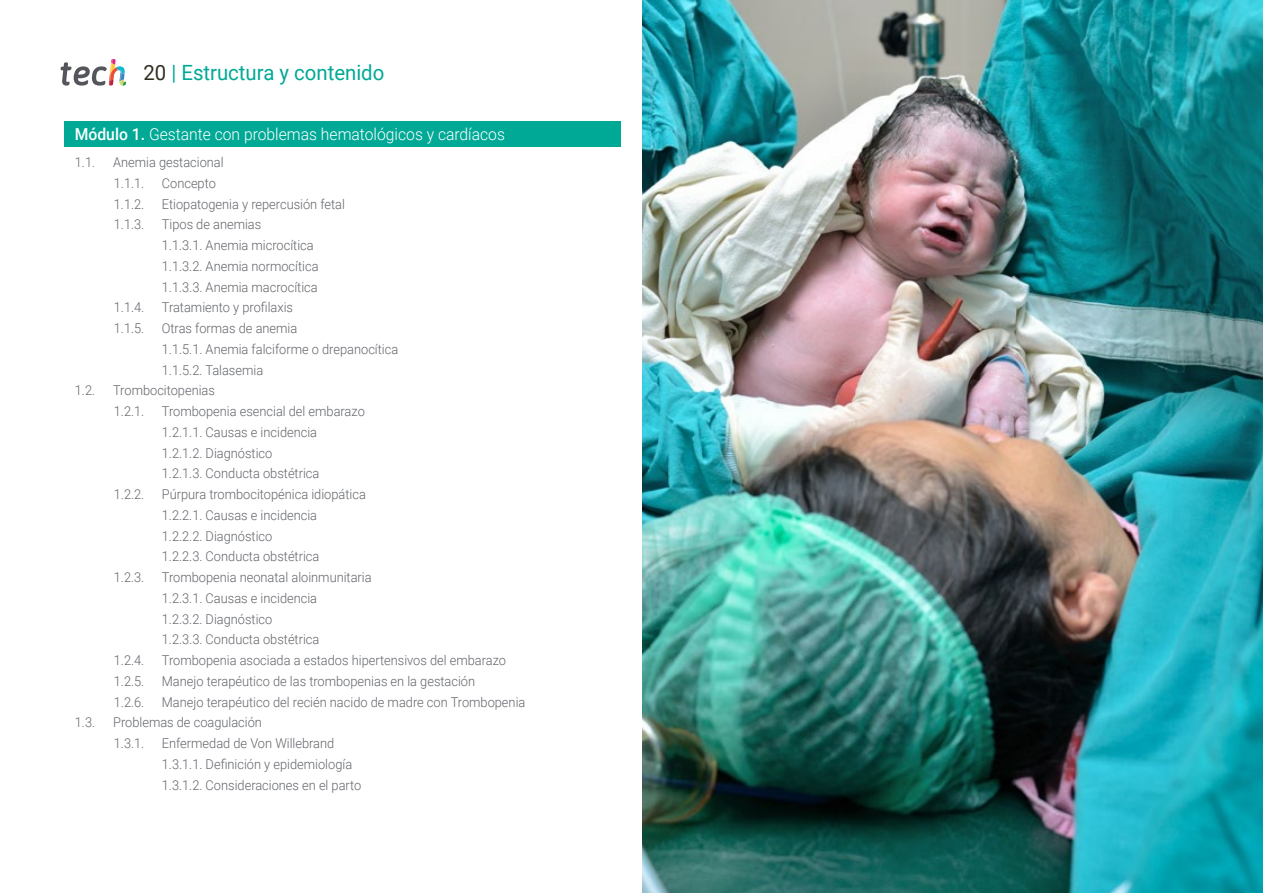
<style>
.page{position:relative;width:1263px;height:893px;background:#fff}
.page>*{position:absolute;margin:0;border:0;box-sizing:border-box;transform-origin:0 0}
.t1{font:21px "Roboto";color:#00a996}
.t2{font:300 16.5px "Roboto";color:#fff;scale:.95 1}
.t3{font:300 13.5px/20.7px "Roboto";color:#61646a;scale:.95 1}
.s1{color:#312e20}
.s2{font-weight:500}
</style>
<div class="page">
<svg style="left:61px;top:59px;width:65px;height:27px"></svg>
<div style="left:64px;top:121px;width:557px;height:25px;background:#00a996"></div>
<img style="left:642px;top:0;width:621px;height:893px">
<h1 class="t1" style="left:144px;top:57px;width:242px"><span class="s1">20</span> | Estructura y contenido</h1>
<p class="t2" style="left:75px;top:123px;width:454px"><span class="s2">Módulo 1.</span> Gestante con problemas hematológicos y cardíacos</p>
<p class="t3" style="left:75px;top:152px;width:23px">1.1.</p>
<p class="t3" style="left:113px;top:152px;width:118px">Anemia gestacional<br>1.1.1.</p>
<p class="t3" style="left:162px;top:172px;width:58px">Concepto</p>
<p class="t3" style="left:114px;top:193px;width:34px">1.1.2.</p>
<p class="t3" style="left:162px;top:193px;width:194px">Etiopatogenia y repercusión fetal</p>
<p class="t3" style="left:114px;top:214px;width:34px">1.1.3.</p>
<p class="t3" style="left:162px;top:214px;width:166px">Tipos de anemias<br>1.1.3.1. Anemia microcítica<br>1.1.3.2. Anemia normocítica<br>1.1.3.3. Anemia macrocítica</p>
<p class="t3" style="left:114px;top:297px;width:34px">1.1.4.</p>
<p class="t3" style="left:162px;top:297px;width:140px">Tratamiento y profilaxis</p>
<p class="t3" style="left:114px;top:318px;width:34px">1.1.5.</p>
<p class="t3" style="left:162px;top:318px;width:250px">Otras formas de anemia<br>1.1.5.1. Anemia falciforme o drepanocítica<br>1.1.5.2. Talasemia</p>
<p class="t3" style="left:75px;top:380px;width:23px">1.2.</p>
<p class="t3" style="left:113px;top:380px;width:109px">Trombocitopenias<br>1.2.1.</p>
<p class="t3" style="left:162px;top:401px;width:215px">Trombopenia esencial del embarazo<br>1.2.1.1. Causas e incidencia<br>1.2.1.2. Diagnóstico<br>1.2.1.3. Conducta obstétrica</p>
<p class="t3" style="left:114px;top:484px;width:34px">1.2.2.</p>
<p class="t3" style="left:162px;top:484px;width:216px">Púrpura trombocitopénica idiopática<br>1.2.2.1. Causas e incidencia<br>1.2.2.2. Diagnóstico<br>1.2.2.3. Conducta obstétrica</p>
<p class="t3" style="left:114px;top:567px;width:34px">1.2.3.</p>
<p class="t3" style="left:162px;top:567px;width:222px">Trombopenia neonatal aloinmunitaria<br>1.2.3.1. Causas e incidencia<br>1.2.3.2. Diagnóstico<br>1.2.3.3. Conducta obstétrica</p>
<p class="t3" style="left:114px;top:650px;width:34px">1.2.4.</p>
<p class="t3" style="left:162px;top:650px;width:364px">Trombopenia asociada a estados hipertensivos del embarazo</p>
<p class="t3" style="left:114px;top:670px;width:34px">1.2.5.</p>
<p class="t3" style="left:162px;top:670px;width:331px">Manejo terapéutico de las trombopenias en la gestación</p>
<p class="t3" style="left:114px;top:691px;width:34px">1.2.6.</p>
<p class="t3" style="left:162px;top:691px;width:384px">Manejo terapéutico del recién nacido de madre con Trombopenia</p>
<p class="t3" style="left:75px;top:712px;width:23px">1.3.</p>
<p class="t3" style="left:113px;top:712px;width:158px">Problemas de coagulación<br>1.3.1.</p>
<p class="t3" style="left:162px;top:733px;width:212px">Enfermedad de Von Willebrand<br>1.3.1.1. Definición y epidemiología<br>1.3.1.2. Consideraciones en el parto</p>
</div>
